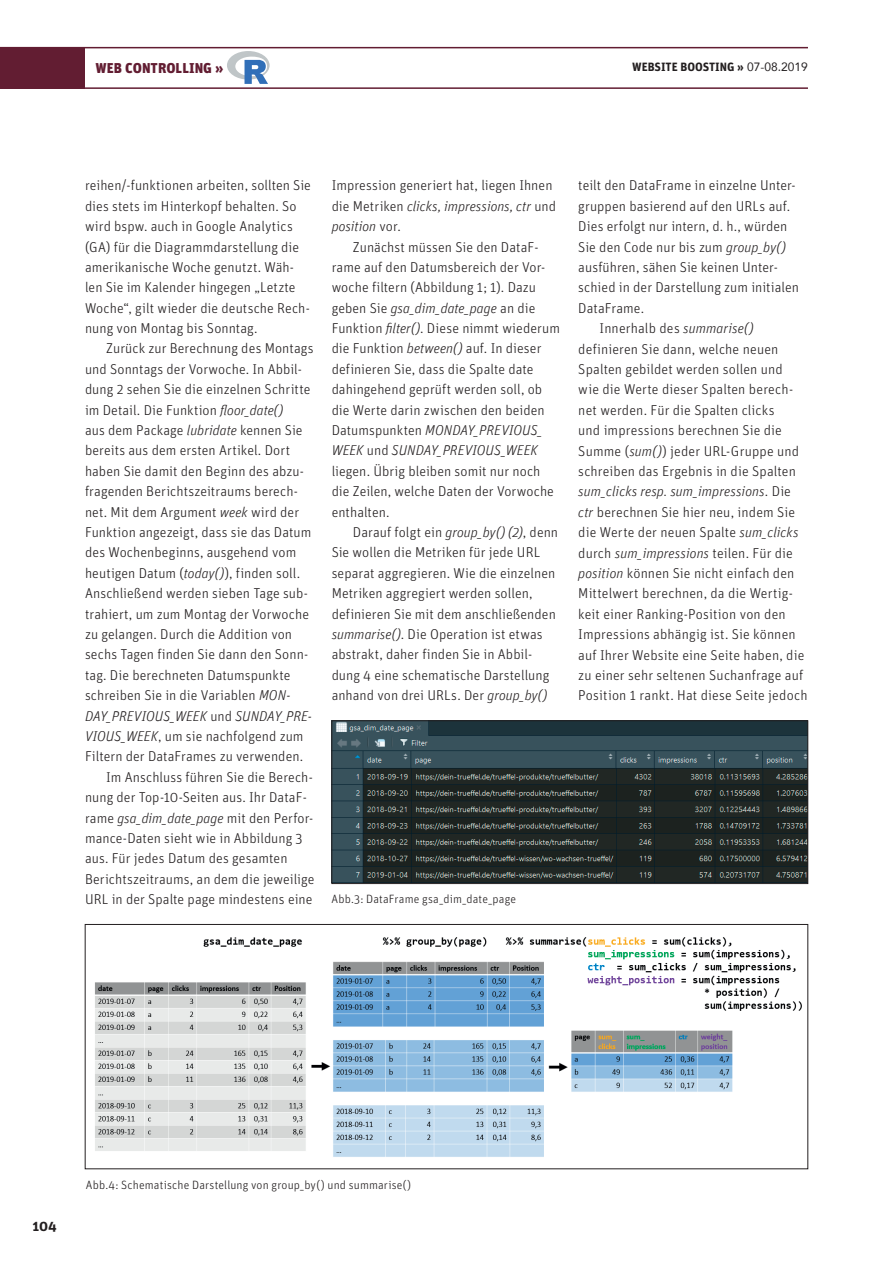
<style>
.page{position:relative;width:893px;height:1263px;background:#fff}
.page>*{position:absolute;margin:0;border:0;box-sizing:border-box;transform-origin:0 0}
.t1{font:300 14.25px/20.4px "Unit";letter-spacing:.005em;color:#231f20}
.t2{font:italic 300 14.25px "Unit";color:#231f20}
.t3{font:900 14.25px "Unit";color:#621d32}
.t4{font:700 14.25px "Unit";color:#231f20}
.t5{font:300 12px "Unit";letter-spacing:.01em;color:#231f20}
.t6{font:700 12px "Unit";color:#231f20}
.s1{font-family:"Avenir";font-weight:400}
.s2{font-style:italic}
.s3{font-style:normal}
</style>
<div class="page">
<div style="left:0;top:47px;width:85px;height:41px;background:#621d32"></div>
<hr style="left:0;top:47px;width:808px;height:1px;background:#621d32">
<hr style="left:0;top:87px;width:808px;height:2px;background:#621d32">
<svg style="left:227px;top:51px;width:43px;height:33px"></svg>
<img style="left:334px;top:722px;width:472px;height:160px">
<div style="left:332px;top:720px;width:476px;height:164px;border:1px solid #231f20"></div>
<img style="left:95px;top:937px;width:707px;height:220px">
<div style="left:85px;top:924px;width:723px;height:245px;border:1px solid #231f20"></div>
<p class="t3" style="left:96px;top:59px;width:129px">WEB CONTROLLING »</p>
<p class="t6" style="left:632px;top:59px;width:177px">WEBSITE BOOSTING » <span class="s1">07-08.2019</span></p>
<p class="t1" style="left:85px;top:175px;width:227px">reihen/-funktionen arbeiten, sollten Sie dies stets im Hinterkopf behalten. So wird bspw. auch in Google Analytics (GA) für die Diagrammdarstellung die amerikanische Woche genutzt. Wäh&shy;len Sie im Kalender hingegen „Letzte Woche“, gilt wieder die deutsche Rech&shy;nung von Montag bis Sonntag.</p>
<p class="t1" style="left:106px;top:338px;width:209px">Zurück zur Berechnung des Montags</p>
<p class="t1" style="left:85px;top:359px;width:219px">und Sonntags der Vorwoche. In Abbil-</p>
<p class="t1" style="left:85px;top:379px;width:227px">dung 2 sehen Sie die einzelnen Schritte</p>
<p class="t1" style="left:85px;top:399px;width:200px">im Detail. Die Funktion <span class="s2">floor_date()</span></p>
<p class="t1" style="left:85px;top:420px;width:219px">aus dem Package <span class="s2">lubridate</span> kennen Sie</p>
<p class="t1" style="left:85px;top:440px;width:207px">bereits aus dem ersten Artikel. Dort</p>
<p class="t1" style="left:85px;top:461px;width:220px">haben Sie damit den Beginn des abzu-</p>
<p class="t1" style="left:85px;top:481px;width:214px">fragenden Berichtszeitraums berech-</p>
<p class="t1" style="left:85px;top:501px;width:216px">net. Mit dem Argument <span class="s2">week</span> wird der</p>
<p class="t1" style="left:85px;top:522px;width:228px">Funktion angezeigt, dass sie das Datum</p>
<p class="t1" style="left:85px;top:542px;width:213px">des Wochenbeginns, ausgehend vom</p>
<p class="t1" style="left:85px;top:562px;width:217px">heutigen Datum (<span class="s2">today()</span>), finden soll.</p>
<p class="t1" style="left:85px;top:583px;width:224px">Anschließend werden sieben Tage sub-</p>
<p class="t1" style="left:85px;top:603px;width:225px">trahiert, um zum Montag der Vorwoche</p>
<p class="t1" style="left:85px;top:624px;width:209px">zu gelangen. Durch die Addition von</p>
<p class="t1" style="left:85px;top:644px;width:225px">sechs Tagen finden Sie dann den Sonn-</p>
<p class="t1" style="left:85px;top:664px;width:207px">tag. Die berechneten Datumspunkte</p>
<p class="t1" style="left:85px;top:685px;width:207px">schreiben Sie in die Variablen <span class="s2">MON-</span></p>
<p class="t2" style="left:85px;top:707px;width:228px">DAY_PREVIOUS_WEEK <span class="s3">und</span> SUNDAY_PRE-</p>
<p class="t1" style="left:85px;top:726px;width:220px"><span class="s2">VIOUS_WEEK</span>, um sie nachfolgend zum</p>
<p class="t1" style="left:85px;top:746px;width:220px">Filtern der DataFrames zu verwenden.</p>
<p class="t1" style="left:106px;top:766px;width:208px">Im Anschluss führen Sie die Berech-</p>
<p class="t1" style="left:85px;top:787px;width:223px">nung der Top-10-Seiten aus. Ihr DataF-</p>
<p class="t1" style="left:85px;top:807px;width:230px">rame <span class="s2">gsa_dim_date_page</span> mit den Perfor-</p>
<p class="t1" style="left:85px;top:828px;width:219px">mance-Daten sieht wie in Abbildung 3</p>
<p class="t1" style="left:85px;top:848px;width:204px">aus. Für jedes Datum des gesamten</p>
<p class="t1" style="left:85px;top:868px;width:231px">Berichtszeitraums, an dem die jeweilige</p>
<p class="t1" style="left:85px;top:889px;width:229px">URL in der Spalte page mindestens eine</p>
<p class="t5" style="left:331px;top:892px;width:186px">Abb.3: DataFrame gsa_dim_date_page</p>
<p class="t1" style="left:332px;top:175px;width:226px">Impression generiert hat, liegen Ihnen die Metriken <span class="s2">clicks, impressions, ctr</span> und <span class="s2">position</span> vor.</p>
<p class="t1" style="left:332px;top:236px;width:230px;text-indent:21px">Zunächst müssen Sie den DataF&shy;rame auf den Datumsbereich der Vor&shy;woche filtern (Abbildung 1; 1). Dazu geben Sie <span class="s2">gsa_dim_date_page</span> an die Funktion <span class="s2">filter()</span>. Diese nimmt wiederum die Funktion <span class="s2">between()</span> auf. In dieser definieren Sie, dass die Spalte date dahingehend geprüft werden soll, ob die Werte darin zwischen den beiden Datumspunkten <span class="s2">MONDAY_PREVIOUS_ WEEK</span> und <span class="s2">SUNDAY_PREVIOUS_WEEK </span>liegen. Übrig bleiben somit nur noch die Zeilen, welche Daten der Vorwoche enthalten.</p>
<p class="t1" style="left:332px;top:522px;width:228px;text-indent:21px">Darauf folgt ein <span class="s2">group_by() (2)</span>, denn Sie wollen die Metriken für jede URL separat aggregieren. Wie die einzelnen Metriken aggregiert werden sollen, definieren Sie mit dem anschließenden <span class="s2">summarise()</span>. Die Operation ist etwas abstrakt, daher finden Sie in Abbil&shy;dung 4 eine schematische Darstellung anhand von drei URLs. Der <span class="s2">group_by()</span></p>
<p class="t1" style="left:578px;top:175px;width:219px">teilt den DataFrame in einzelne Unter-</p>
<p class="t1" style="left:578px;top:196px;width:213px">gruppen basierend auf den URLs auf.</p>
<p class="t1" style="left:578px;top:216px;width:211px">Dies erfolgt nur intern, d. h., würden</p>
<p class="t1" style="left:578px;top:236px;width:209px">Sie den Code nur bis zum <span class="s2">group_by()</span></p>
<p class="t1" style="left:578px;top:257px;width:201px">ausführen, sähen Sie keinen Unter-</p>
<p class="t1" style="left:578px;top:277px;width:222px">schied in der Darstellung zum initialen</p>
<p class="t1" style="left:578px;top:298px;width:67px">DataFrame.</p>
<p class="t1" style="left:599px;top:318px;width:155px">Innerhalb des <span class="s2">summarise()</span></p>
<p class="t1" style="left:578px;top:338px;width:202px">definieren Sie dann, welche neuen</p>
<p class="t1" style="left:578px;top:359px;width:206px">Spalten gebildet werden sollen und</p>
<p class="t1" style="left:578px;top:379px;width:216px">wie die Werte dieser Spalten berech-</p>
<p class="t1" style="left:578px;top:400px;width:198px">net werden. Für die Spalten clicks</p>
<p class="t1" style="left:578px;top:420px;width:205px">und impressions berechnen Sie die</p>
<p class="t1" style="left:578px;top:440px;width:222px">Summe (<span class="s2">sum()</span>) jeder URL-Gruppe und</p>
<p class="t1" style="left:578px;top:461px;width:219px">schreiben das Ergebnis in die Spalten</p>
<p class="t2" style="left:578px;top:483px;width:214px">sum_clicks resp. sum_impressions<span class="s3">. Die</span></p>
<p class="t1" style="left:578px;top:501px;width:218px"><span class="s2">ctr</span> berechnen Sie hier neu, indem Sie</p>
<p class="t1" style="left:578px;top:522px;width:222px">die Werte der neuen Spalte <span class="s2">sum_clicks</span></p>
<p class="t1" style="left:578px;top:542px;width:216px">durch <span class="s2">sum_impressions</span> teilen. Für die</p>
<p class="t1" style="left:578px;top:563px;width:218px"><span class="s2">position</span> können Sie nicht einfach den</p>
<p class="t1" style="left:578px;top:583px;width:216px">Mittelwert berechnen, da die Wertig-</p>
<p class="t1" style="left:578px;top:603px;width:209px">keit einer Ranking-Position von den</p>
<p class="t1" style="left:578px;top:624px;width:219px">Impressions abhängig ist. Sie können</p>
<p class="t1" style="left:578px;top:644px;width:228px">auf Ihrer Website eine Seite haben, die</p>
<p class="t1" style="left:578px;top:665px;width:226px">zu einer sehr seltenen Suchanfrage auf</p>
<p class="t1" style="left:578px;top:685px;width:231px">Position 1 rankt. Hat diese Seite jedoch</p>
<p class="t4" style="left:32px;top:1216px;width:26px">104</p>
<p class="t5" style="left:86px;top:1177px;width:327px">Abb.4: Schematische Darstellung von group_by() und summarise()</p>
</div>
